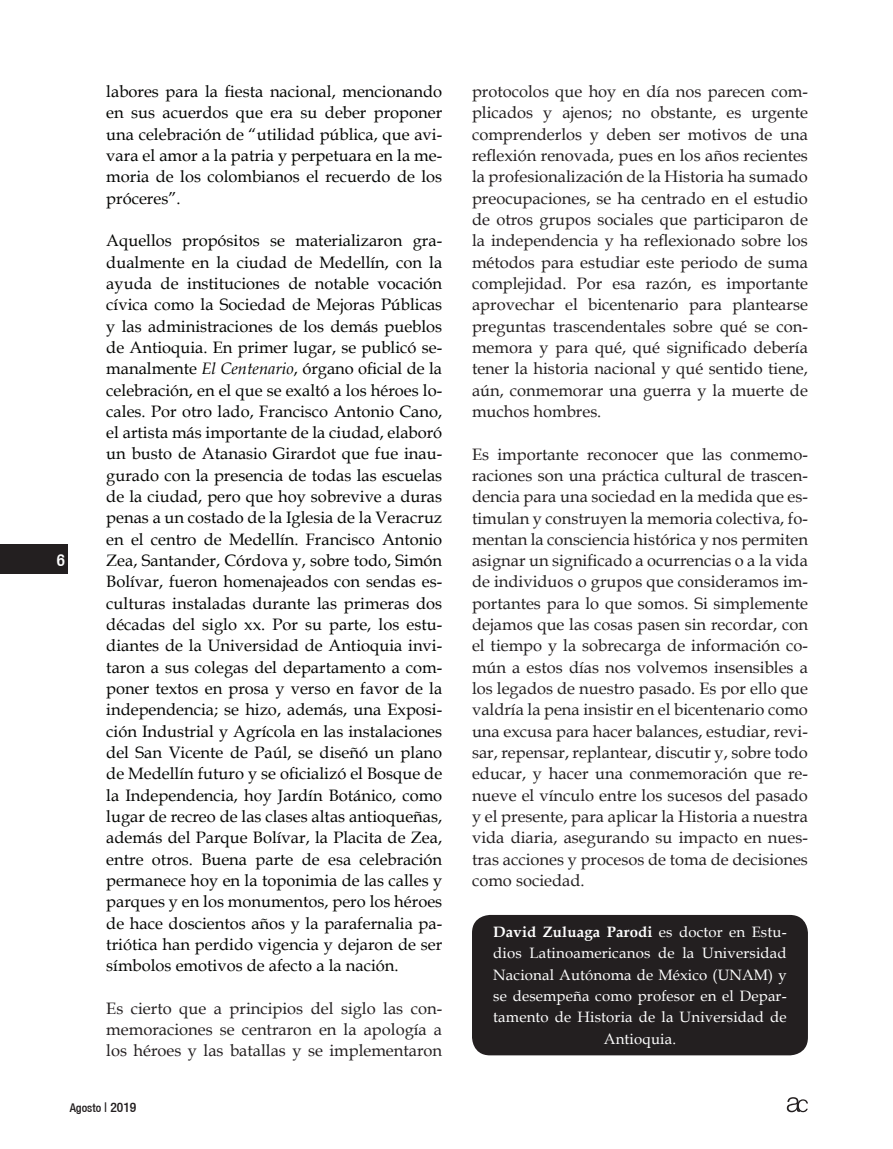
<style>
.page{position:relative;width:893px;height:1149px;background:#fff}
.page>*{position:absolute;margin:0;border:0;box-sizing:border-box;transform-origin:0 0}
.t1{font:500 condensed 16.95px "Helvetica 67";color:#fff}
.t2{font:16.5px/21.3px "Book Antiqua";color:#040503;text-align:justify}
.t3{font:16.5px/21.3px "Book Antiqua";color:#231f20;text-align:justify}
.t4{font:15px/21.3px "Book Antiqua";letter-spacing:.01em;color:#fff;text-align:center}
.t5{font:500 condensed 12px "Helvetica 67";color:#231f20}
.s1{font-style:italic}
.s2{font-size:13.5px}
.s3{font-weight:700}
</style>
<div class="page">
<div style="left:0;top:544px;width:68px;height:29px;background:#231f20"></div>
<svg style="left:787px;top:1097px;width:21px;height:14px"></svg>
<div style="left:472px;top:914px;width:336px;height:140px;background:#231f20;border-radius:18px"></div>
<p class="t1" style="left:57px;top:549px;width:10px">6</p>
<p class="t2" style="left:106px;top:80px;width:337px">labores para la fiesta nacional, mencionando en sus acuerdos que era su deber proponer una celebración de “utilidad pública, que avi&shy;vara el amor a la patria y perpetuara en la me&shy;moria de los colombianos el recuerdo de los próceres”.</p>
<p class="t2" style="left:106px;top:229px;width:337px">Aquellos propósitos se materializaron gra&shy;dualmente en la ciudad de Medellín, con la ayuda de instituciones de notable vocación cívica como la Sociedad de Mejoras Públicas y las administraciones de los demás pueblos de Antioquia. En primer lugar, se publicó se&shy;manalmente <span class="s1">El Centenario</span>, órgano oficial de la celebración, en el que se exaltó a los héroes lo&shy;cales. Por otro lado, Francisco Antonio Cano, el artista más importante de la ciudad, elaboró un busto de Atanasio Girardot que fue inau&shy;gurado con la presencia de todas las escuelas de la ciudad, pero que hoy sobrevive a duras penas a un costado de la Iglesia de la Veracruz en el centro de Medellín. Francisco Antonio Zea, Santander, Córdova y, sobre todo, Simón Bolívar, fueron homenajeados con sendas es&shy;culturas instaladas durante las primeras dos décadas del siglo xx. Por su parte, los estu&shy;diantes de la Universidad de Antioquia invi&shy;taron a sus colegas del departamento a com&shy;poner textos en prosa y verso en favor de la independencia; se hizo, además, una Exposi&shy;ción Industrial y Agrícola en las instalaciones del San Vicente de Paúl, se diseñó un plano de Medellín futuro y se oficializó el Bosque de la Independencia, hoy Jardín Botánico, como lugar de recreo de las clases altas antioqueñas, además del Parque Bolívar, la Placita de Zea, entre otros. Buena parte de esa celebración permanece hoy en la toponimia de las calles y parques y en los monumentos, pero los héroes de hace doscientos años y la parafernalia pa&shy;triótica han perdido vigencia y dejaron de ser símbolos emotivos de afecto a la nación.</p>
<p class="t3" style="left:106px;top:996px;width:337px">Es cierto que a principios del siglo las con&shy;memoraciones se centraron en la apología a los héroes y las batallas y se implementaron</p>
<p class="t5" style="left:70px;top:1100px;width:68px">Agosto <span class="s2">| 2019</span></p>
<p class="t3" style="left:472px;top:80px;width:337px">protocolos que hoy en día nos parecen com&shy;plicados y ajenos; no obstante, es urgente comprenderlos y deben ser motivos de una reflexión renovada, pues en los años recientes la profesionalización de la Historia ha sumado preocupaciones, se ha centrado en el estudio de otros grupos sociales que participaron de la independencia y ha reflexionado sobre los métodos para estudiar este periodo de suma complejidad. Por esa razón, es importante aprovechar el bicentenario para plantearse preguntas trascendentales sobre qué se con&shy;memora y para qué, qué significado debería tener la historia nacional y qué sentido tiene, aún, conmemorar una guerra y la muerte de muchos hombres.</p>
<p class="t3" style="left:472px;top:443px;width:337px">Es importante reconocer que las conmemo&shy;raciones son una práctica cultural de trascen&shy;dencia para una sociedad en la medida que es&shy;timulan y construyen la memoria colectiva, fo&shy;mentan la consciencia histórica y nos permiten asignar un significado a ocurrencias o a la vida de individuos o grupos que consideramos im&shy;portantes para lo que somos. Si simplemente dejamos que las cosas pasen sin recordar, con el tiempo y la sobrecarga de información co&shy;mún a estos días nos volvemos insensibles a los legados de nuestro pasado. Es por ello que valdría la pena insistir en el bicentenario como una excusa para hacer balances, estudiar, revi&shy;sar, repensar, replantear, discutir y, sobre todo educar, y hacer una conmemoración que re&shy;nueve el vínculo entre los sucesos del pasado y el presente, para aplicar la Historia a nuestra vida diaria, asegurando su impacto en nues&shy;tras acciones y procesos de toma de decisiones como sociedad.</p>
<p class="t4" style="left:493px;top:920px;width:295px"><span class="s3">David Zuluaga Parodi</span> es doctor en Estu&shy;dios Latinoamericanos de la Universidad Nacional Autónoma de México (UNAM) y se desempeña como profesor en el Depar&shy;tamento de Historia de la Universidad de Antioquia.</p>
</div>
